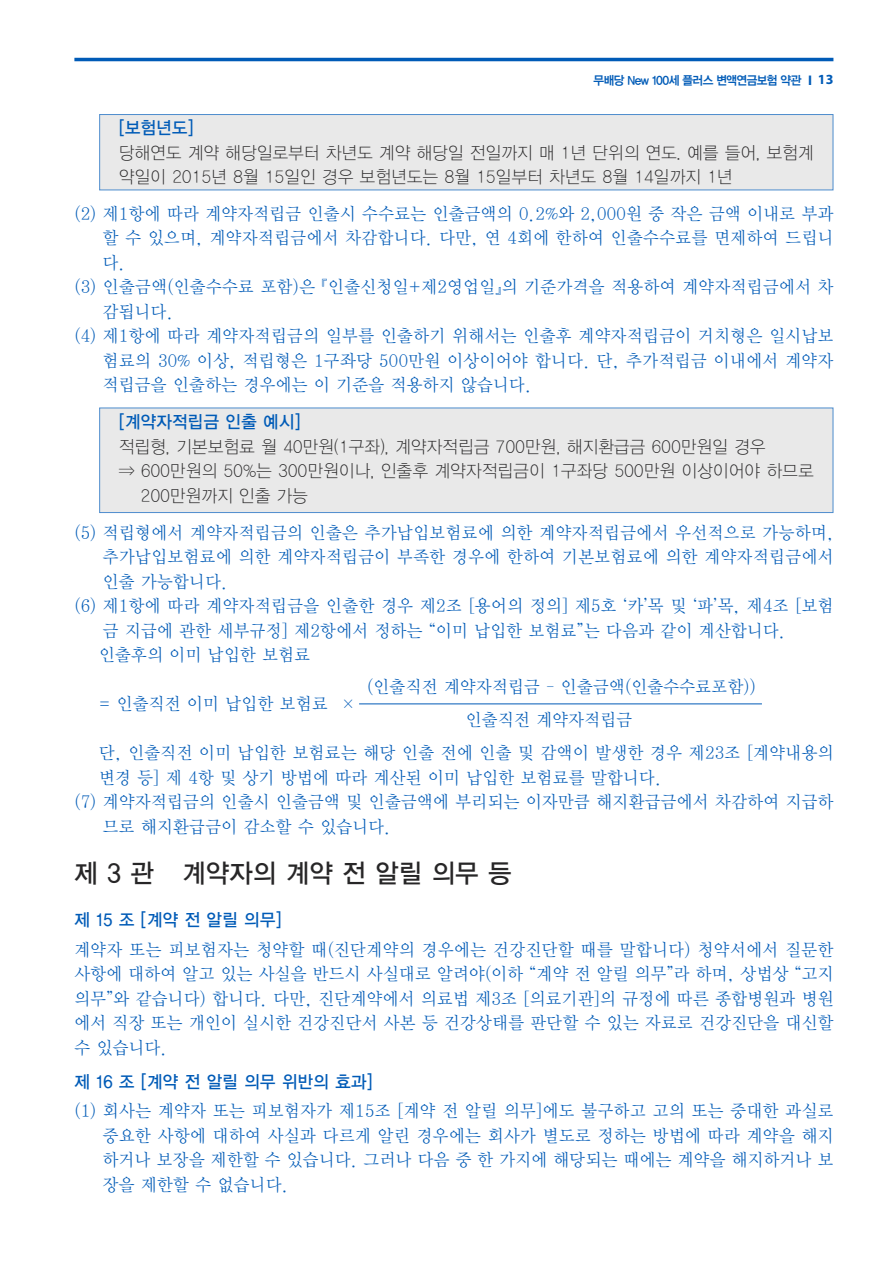
<style>
.page{position:relative;width:893px;height:1265px;background:#fff}
.page>*{position:absolute;margin:0;border:0;box-sizing:border-box;transform-origin:0 0}
.t1{font:26.25px "YDVYGO33";letter-spacing:.4em;color:#272627;scale:.95 1}
.t2{font:17.5px/24.5px "YDVY Mj O32";letter-spacing:.025em;color:#005bb7;text-align:justify;scale:.95 1}
.t3{font:17.5px/24.5px "YDVYGO31";letter-spacing:.025em;color:#272627;scale:.95 1}
.t4{font:17.5px "YDVYGO33";letter-spacing:.025em;color:#005bb7;scale:.95 1}
.t5{font:12.25px "YDVYGO34";letter-spacing:-.05em;color:#005bb7;scale:.95 1}
.s1{font-family:"Myriad Pro";font-weight:700;font-size:14px}
</style>
<div class="page">
<div style="left:100px;top:408px;width:733px;height:104px;background:#e9e9e9"></div>
<div style="left:99px;top:408px;width:734px;height:105px;border:1px solid #4d8ccd"></div>
<div style="left:100px;top:115px;width:733px;height:75px;background:#e9e9e9"></div>
<div style="left:99px;top:114px;width:734px;height:76px;border:1px solid #4d8ccd"></div>
<hr style="left:359px;top:704px;width:403px;height:1px;background:#005bb7">
<hr style="left:74px;top:58px;width:759px;height:3px;background:#005bb7">
<p class="t5" style="left:594px;top:73px;width:254px">무배당 New 100세 플러스 변액연금보험 약관 <span class="s1">I 13</span></p>
<p class="t4" style="left:119px;top:118px;width:80px">[보험년도]</p>
<p class="t3" style="left:119px;top:140px;width:733px">당해연도 계약 해당일로부터 차년도 계약 해당일 전일까지 매 1년 단위의 연도. 예를 들어, 보험계 약일이 2015년 8월 15일인 경우 보험년도는 8월 15일부터 차년도 8월 14일까지 1년</p>
<p class="t2" style="left:74px;top:201px;width:801px">(2) 제1항에 따라 계약자적립금 인출시 수수료는 인출금액의 0.2%와 2,000원 중 작은 금액 이내로 부과</p>
<p class="t2" style="left:103px;top:226px;width:770px">할 수 있으며, 계약자적립금에서 차감합니다. 다만, 연 4회에 한하여 인출수수료를 면제하여 드립니</p>
<p class="t2" style="left:103px;top:250px;width:25px">다.</p>
<p class="t2" style="left:74px;top:275px;width:801px">(3) 인출금액(인출수수료 포함)은 『인출신청일+제2영업일』의 기준가격을 적용하여 계약자적립금에서 차</p>
<p class="t2" style="left:103px;top:299px;width:76px">감됩니다.</p>
<p class="t2" style="left:74px;top:324px;width:801px">(4) 제1항에 따라 계약자적립금의 일부를 인출하기 위해서는 인출후 계약자적립금이 거치형은 일시납보</p>
<p class="t2" style="left:103px;top:348px;width:770px">험료의 30% 이상, 적립형은 1구좌당 500만원 이상이어야 합니다. 단, 추가적립금 이내에서 계약자</p>
<p class="t2" style="left:103px;top:373px;width:453px">적립금을 인출하는 경우에는 이 기준을 적용하지 않습니다.</p>
<p class="t4" style="left:119px;top:412px;width:192px">[계약자적립금 인출 예시]</p>
<p class="t3" style="left:119px;top:434px;width:682px">적립형, 기본보험료 월 40만원(1구좌), 계약자적립금 700만원, 해지환급금 600만원일 경우</p>
<p class="t3" style="left:119px;top:459px;width:733px">⇒ 600만원의 50%는 300만원이나, 인출후 계약자적립금이 1구좌당 500만원 이상이어야 하므로</p>
<p class="t3" style="left:141px;top:483px;width:177px">200만원까지 인출 가능</p>
<p class="t2" style="left:74px;top:520px;width:801px">(5) 적립형에서 계약자적립금의 인출은 추가납입보험료에 의한 계약자적립금에서 우선적으로 가능하며,</p>
<p class="t2" style="left:103px;top:545px;width:770px">추가납입보험료에 의한 계약자적립금이 부족한 경우에 한하여 기본보험료에 의한 계약자적립금에서</p>
<p class="t2" style="left:103px;top:569px;width:133px">인출 가능합니다.</p>
<p class="t2" style="left:74px;top:594px;width:801px">(6) 제1항에 따라 계약자적립금을 인출한 경우 제2조 [용어의 정의] 제5호 ‘카’목 및 ‘파’목, 제4조 [보험</p>
<p class="t2" style="left:103px;top:618px;width:720px">금 지급에 관한 세부규정] 제2항에서 정하는 “이미 납입한 보험료”는 다음과 같이 계산합니다.</p>
<p class="t2" style="left:99px;top:643px;width:223px">인출후의 이미 납입한 보험료</p>
<p class="t2" style="left:367px;top:674px;width:410px">(인출직전 계약자적립금 – 인출금액(인출수수료포함))</p>
<p class="t2" style="left:99px;top:692px;width:272px">= 인출직전 이미 납입한 보험료 ×</p>
<p class="t2" style="left:99px;top:703px;width:774px;line-height:33.2px;text-indent:367px">인출직전 계약자적립금<br>단, 인출직전 이미 납입한 보험료는 해당 인출 전에 인출 및 감액이 발생한 경우 제23조 [계약내용의</p>
<p class="t2" style="left:99px;top:765px;width:593px">변경 등] 제 4항 및 상기 방법에 따라 계산된 이미 납입한 보험료를 말합니다.</p>
<p class="t2" style="left:74px;top:790px;width:801px">(7) 계약자적립금의 인출시 인출금액 및 인출금액에 부리되는 이자만큼 해지환급금에서 차감하여 지급하</p>
<p class="t2" style="left:103px;top:814px;width:304px">므로 해지환급금이 감소할 수 있습니다.</p>
<h1 class="t1" style="left:74px;top:858px;width:461px">제3관 계약자의계약전알릴의무등</h1>
<p class="t4" style="left:74px;top:910px;width:219px">제 15 조 [계약 전 알릴 의무]</p>
<p class="t2" style="left:74px;top:937px;width:800px">계약자 또는 피보험자는 청약할 때(진단계약의 경우에는 건강진단할 때를 말합니다) 청약서에서 질문한 사항에 대하여 알고 있는 사실을 반드시 사실대로 알려야(이하 “계약 전 알릴 의무”라 하며, 상법상 “고지 의무”와 같습니다) 합니다. 다만, 진단계약에서 의료법 제3조 [의료기관]의 규정에 따른 종합병원과 병원 에서 직장 또는 개인이 실시한 건강진단서 사본 등 건강상태를 판단할 수 있는 자료로 건강진단을 대신할 수 있습니다.</p>
<p class="t4" style="left:74px;top:1072px;width:315px">제 16 조 [계약 전 알릴 의무 위반의 효과]</p>
<p class="t2" style="left:103px;top:1099px;width:771px;text-indent:-28px">(1) 회사는 계약자 또는 피보험자가 제15조 [계약 전 알릴 의무]에도 불구하고 고의 또는 중대한 과실로 중요한 사항에 대하여 사실과 다르게 알린 경우에는 회사가 별도로 정하는 방법에 따라 계약을 해지 하거나 보장을 제한할 수 있습니다. 그러나 다음 중 한 가지에 해당되는 때에는 계약을 해지하거나 보 장을 제한할 수 없습니다.</p>
</div>
